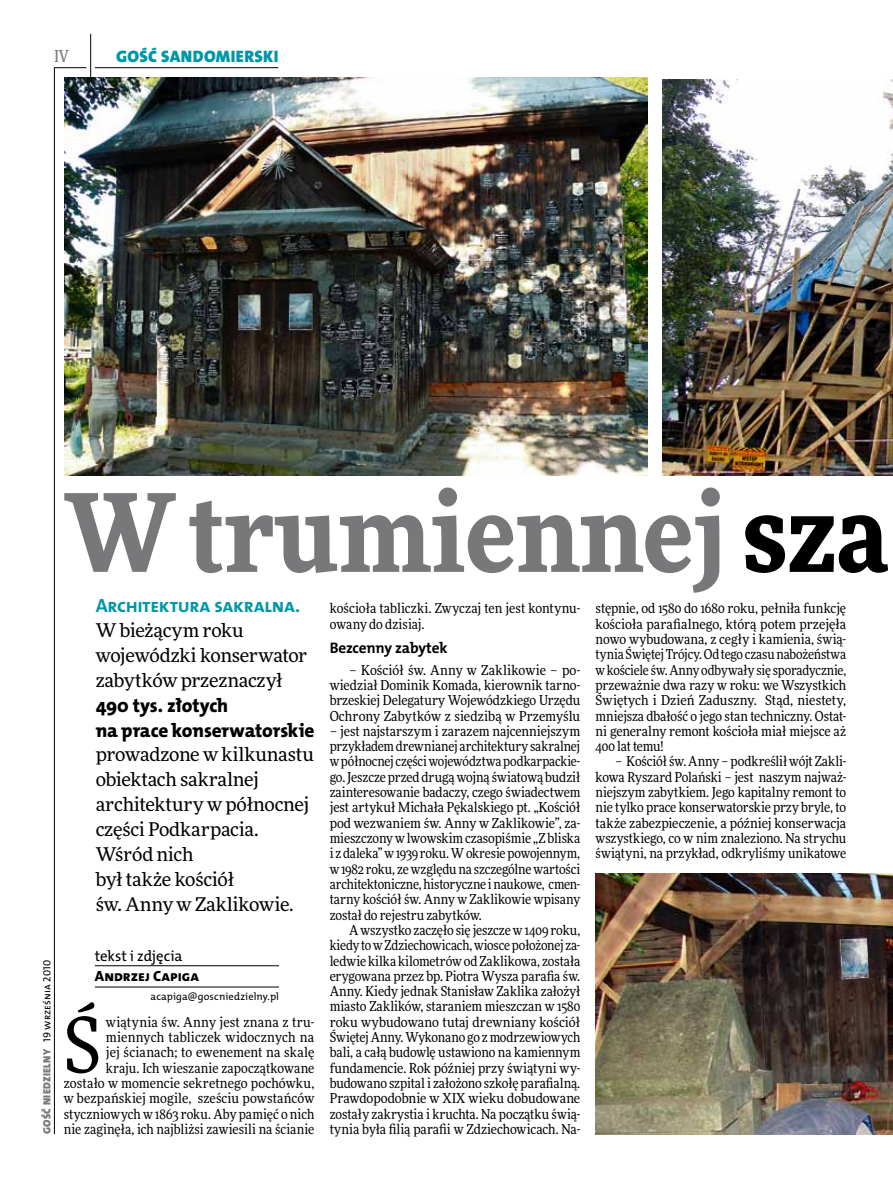
<style>
.page{position:relative;width:893px;height:1191px;background:#fff}
.page>*{position:absolute;margin:0;border:0;box-sizing:border-box;transform-origin:0 0}
.t1{font:900 108px "Freeday Narrow";color:#787779}
.t2{font:76.95px "Freeday Narrow News";color:#000}
.t3{font:19.35px/24.9px "The Mix HP8 Ex Bld";letter-spacing:-.01em;color:#000}
.t4{font:19.35px "The Mix HP7 Bld";letter-spacing:-.02em;color:#0096aa}
.t5{font:18.9px/24.9px "Freeday News";letter-spacing:-.015em;color:#000}
.t6{font:16.65px "The Mix HP9 Blk";letter-spacing:.02em;color:#0096aa}
.t7{font:500 16.5px "Freeday Narrow";color:#787779;scale:.9 1}
.t8{font:15.3px "The Mix HP7 Bld";color:#000}
.t9{font:14.85px "The Mix HP5 Plain";letter-spacing:-.01em;color:#000}
.t10{font:14.85px "The Mix HP8 Ex Bld";letter-spacing:.005em;color:#000}
.t11{font:13.65px/15.3px "Freeday Narrow News";letter-spacing:.005em;color:#000;text-align:justify}
.t12{font:10.5px "The Mix HP9 Blk";letter-spacing:.025em;color:#787779}
.t13{font:10.5px "The Mix HP5 Plain";letter-spacing:.01em;color:#000}
.s1{font-family:"The Mix HP5 Plain";color:#000}
.s2{color:#000}
</style>
<div class="page">
<hr style="left:54px;top:67px;width:1px;height:1067px;background:#000">
<hr style="left:90px;top:34px;width:1px;height:43px;background:#000">
<hr style="left:54px;top:67px;width:32px;height:1px;background:#000">
<hr style="left:95px;top:67px;width:183px;height:1px;background:#000">
<hr style="left:95px;top:965px;width:184px;height:1px;background:#000">
<hr style="left:95px;top:986px;width:184px;height:1px;background:#000">
<img style="left:596px;top:873px;width:297px;height:261px">
<img style="left:64px;top:77px;width:583px;height:398px">
<img style="left:662px;top:79px;width:231px;height:396px">
<p class="t7" style="left:54px;top:46px;width:17px">IV</p>
<p class="t6" style="left:116px;top:46px;width:164px">GOŚĆ SANDOMIERSKI</p>
<p class="t12" style="left:40px;top:1134px;width:175px;rotate:-90deg">GOŚĆ NIEDZIELNY <span class="s1">19 września 2010</span></p>
<h1 class="t1" style="left:64px;top:462px;width:826px">W trumiennej <span class="s2">sza</span></h1>
<h3 class="t4" style="left:96px;top:593px;width:206px">Architektura sakralna.</h3>
<h3 class="t5" style="left:96px;top:617px;width:213px">W bieżącym roku wojewódzki konserwator zabytków przeznaczył</h3>
<h3 class="t3" style="left:96px;top:693px;width:220px">490 tys. złotych<br>na prace konserwatorskie</h3>
<h3 class="t5" style="left:96px;top:742px;width:220px">prowadzone w kilkunastu obiektach sakralnej architektury w północnej części Podkarpacia.<br>Wśród nich<br>był także kościół<br>św. Anny w Zaklikowie.</h3>
<p class="t9" style="left:95px;top:946px;width:89px">tekst i zdjęcia</p>
<p class="t10" style="left:95px;top:966px;width:105px">Andrzej Capiga</p>
<p class="t13" style="left:151px;top:989px;width:130px">acapiga@goscniedzielny.pl</p>
<h2 class="t2" style="left:64px;top:998px;width:39px">Ś</h2>
<p class="t11" style="left:64px;top:1014px;width:252px;text-align:right">wiątynia św. Anny jest znana z tru&shy;miennych tabliczek widocznych na<br>jej ścianach; to ewenement na skalę<br>kraju. Ich wieszanie zapoczątkowane zostało w momencie sekretnego pochówku, w bezpańskiej mogile, sześciu powstańców styczniowych w 1863 roku. Aby pamięć o nich nie zaginęła, ich najbliżsi zawiesili na ścianie</p>
<p class="t11" style="left:330px;top:600px;width:252px">kościoła tabliczki. Zwyczaj ten jest kontynu&shy;owany do dzisiaj.</p>
<p class="t8" style="left:330px;top:638px;width:120px">Bezcenny zabytek</p>
<p class="t11" style="left:330px;top:662px;width:252px;text-indent:20px">– Kościół św. Anny w Zaklikowie – po&shy;wiedział Dominik Komada, kierownik tarno&shy;brzeskiej Delegatury Wojewódzkiego Urzędu Ochrony Zabytków z siedzibą w Przemyślu</p>
<p class="t11" style="left:330px;top:723px;width:252px">– jest najstarszym i zarazem najcenniejszym przykładem drewnianej architektury sakralnej w północnej części województwa podkarpackie&shy;go. Jeszcze przed drugą wojną światową budził zainteresowanie badaczy, czego świadectwem jest artykuł Michała Pękalskiego pt. „Kościół pod wezwaniem św. Anny w Zaklikowie”, za&shy;mieszczony w lwowskim czasopiśmie „Z bliska i z daleka” w 1939 roku. W okresie powojennym, w 1982 roku, ze względu na szczególne wartości architektoniczne, historyczne i naukowe, cmen&shy;tarny kościół św. Anny w Zaklikowie wpisany został do rejestru zabytków.</p>
<p class="t11" style="left:330px;top:922px;width:252px;text-indent:20px">A wszystko zaczęło się jeszcze w 1409 roku, kiedy to w Zdziechowicach, wiosce położonej za&shy;ledwie kilka kilometrów od Zaklikowa, została erygowana przez bp. Piotra Wysza parafia św.<br>Anny. Kiedy jednak Stanisław Zaklika założył miasto Zaklików, staraniem mieszczan w 1580 roku wybudowano tutaj drewniany kościół Świętej Anny. Wykonano go z modrzewiowych bali, a całą budowlę ustawiono na kamiennym fundamencie. Rok później przy świątyni wy&shy;budowano szpital i założono szkołę parafialną.<br>Prawdopodobnie w XIX wieku dobudowane zostały zakrystia i kruchta. Na początku świą&shy;tynia była filią parafii w Zdziechowicach. Na-</p>
<p class="t11" style="left:596px;top:600px;width:252px">stępnie, od 1580 do 1680 roku, pełniła funkcję kościoła parafialnego, którą potem przejęła nowo wybudowana, z cegły i kamienia, świą&shy;tynia Świętej Trójcy. Od tego czasu nabożeństwa w kościele św. Anny odbywały się sporadycznie, przeważnie dwa razy w roku: we Wszystkich Świętych i Dzień Zaduszny. Stąd, niestety, mniejsza dbałość o jego stan techniczny. Ostat&shy;ni generalny remont kościoła miał miejsce aż 400 lat temu!</p>
<p class="t11" style="left:596px;top:754px;width:252px;text-indent:20px">– Kościół św. Anny – podkreślił wójt Zakli&shy;kowa Ryszard Polański – jest naszym najważ&shy;niejszym zabytkiem. Jego kapitalny remont to nie tylko prace konserwatorskie przy bryle, to także zabezpieczenie, a później konserwacja wszystkiego, co w nim znaleziono. Na strychu świątyni, na przykład, odkryliśmy unikatowe</p>
</div>
